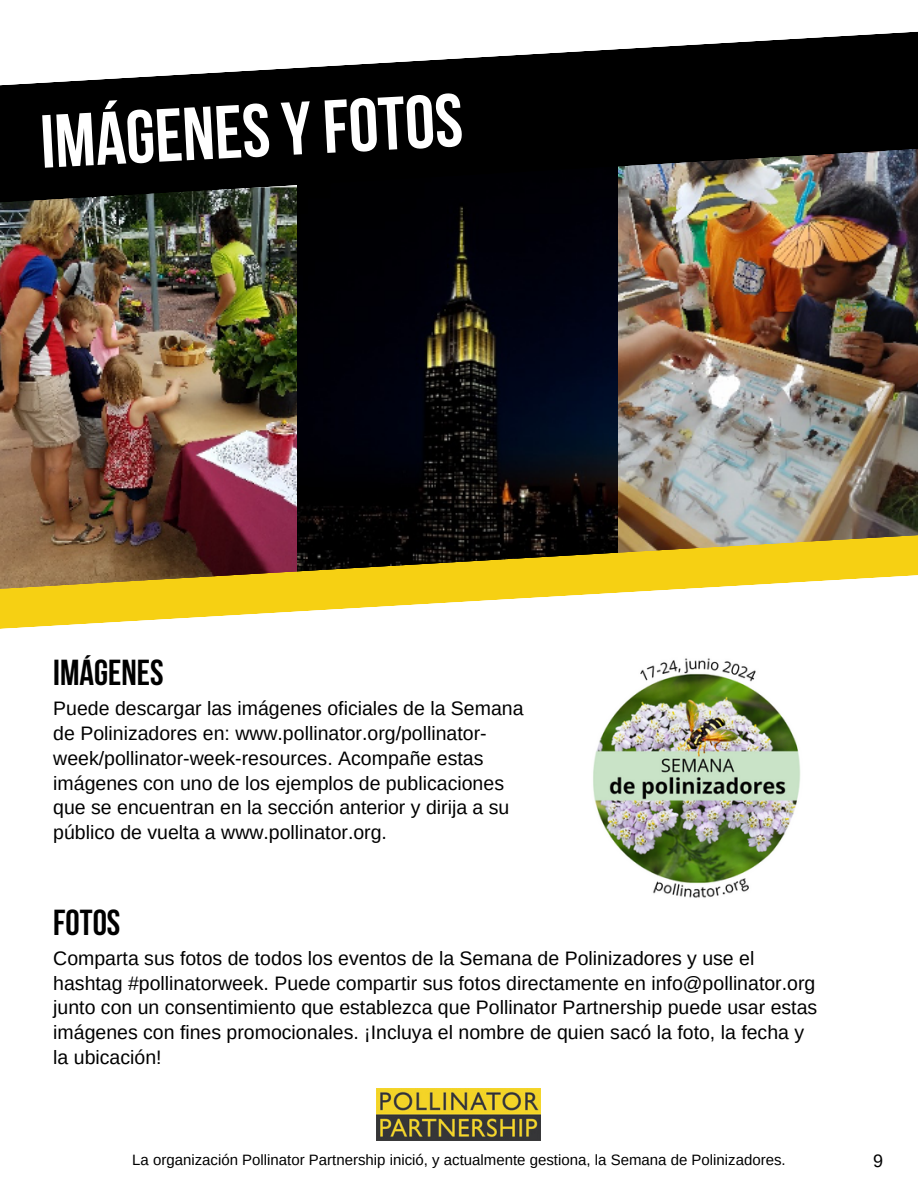
<style>
.page{position:relative;width:918px;height:1188px;background:#fff}
.page>*{position:absolute;margin:0;border:0;box-sizing:border-box;transform-origin:0 0}
.t1{font:700 75px "Bebas Neue";color:#fff}
.t2{font:700 36px "Bebas Neue";color:#000}
.t3{font:19.5px/24.8px "Arimo";color:#000}
.t4{font:18px "Arimo";color:#000}
.t5{font:15px "Arimo";color:#000}
</style>
<div class="page">
<img style="left:0;top:208px;width:298px;height:323px">
<img style="left:298px;top:208px;width:320px;height:323px">
<img style="left:619px;top:208px;width:299px;height:323px">
<svg style="left:0;top:31px;width:918px;height:177px;fill:#000"></svg>
<svg style="left:0;top:531px;width:918px;height:98px"></svg>
<img style="left:377px;top:1089px;width:164px;height:52px">
<img style="left:593px;top:658px;width:208px;height:240px">
<p class="t1" style="left:39px;top:112px;width:424px;rotate:-3deg">IMÁGENESYFOTOS</p>
<p class="t2" style="left:53px;top:658px;width:112px">IMÁGENES</p>
<p class="t3" style="left:53px;top:696px;width:472px">Puede descargar las imágenes oficiales de la Semana de Polinizadores en: www.pollinator.org/pollinator&shy;week/pollinator-week-resources. Acompañe estas imágenes con uno de los ejemplos de publicaciones que se encuentran en la sección anterior y dirija a su público de vuelta a www.pollinator.org.</p>
<p class="t2" style="left:53px;top:908px;width:69px">FOTOS</p>
<p class="t3" style="left:53px;top:946px;width:766px">Comparta sus fotos de todos los eventos de la Semana de Polinizadores y use el hashtag #pollinatorweek. Puede compartir sus fotos directamente en info@pollinator.org junto con un consentimiento que establezca que Pollinator Partnership puede usar estas imágenes con fines promocionales. ¡Incluya el nombre de quien sacó la foto, la fecha y la ubicación!</p>
<p class="t5" style="left:132px;top:1151px;width:655px">La organización Pollinator Partnership inició, y actualmente gestiona, la Semana de Polinizadores.</p>
<p class="t4" style="left:873px;top:1151px;width:12px">9</p>
</div>
